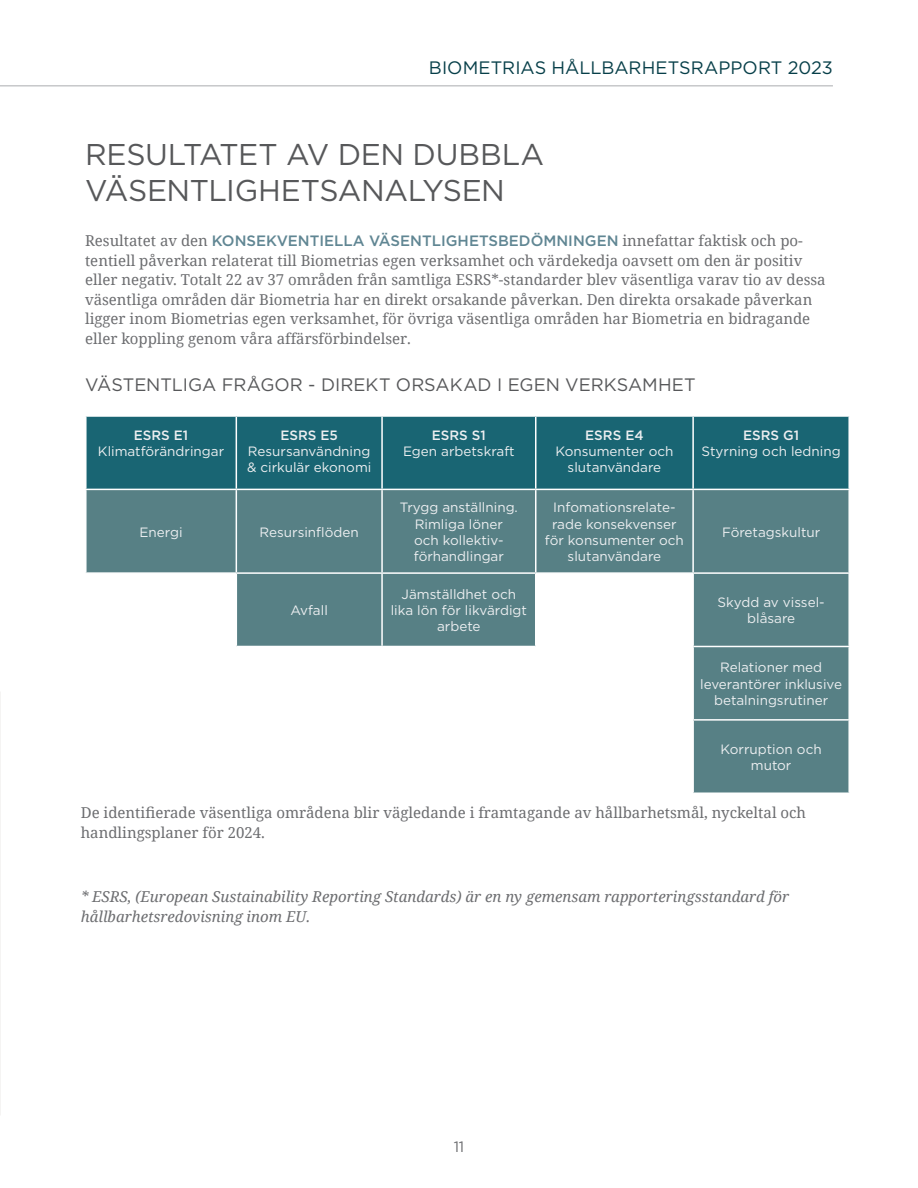
<style>
.page{position:relative;width:918px;height:1188px;background:#fff}
.page>*{position:absolute;margin:0;border:0;box-sizing:border-box;transform-origin:0 0}
.Rubrik_2{font:30px/36px "Gotham";letter-spacing:-.015em;color:#57585a}
.Brödtext{font:18px "Gotham";color:#57585a}
.t1{font:18px "Gotham";color:#073f49}
.Brödtext-2{font:15px/19.5px "Noto Serif";color:#6c6d70}
.Brödtext-3{font:italic 15px/19.5px "Noto Serif";color:#6c6d70}
.t2{font:15px "Gotham";color:#6c6d70}
.Brödtext-4{font:13.5px/16.2px "Gotham";color:#edeff1;text-align:center}
.s1{font-family:"Gotham";font-weight:500;color:#608693}
.s2{font-weight:500}
</style>
<div class="page">
<div style="left:87px;top:417px;width:761px;height:72px;background:#196573"></div>
<svg style="left:87px;top:490px;width:761px;height:302px;fill:#578085"></svg>
<hr style="left:85px;top:572px;width:151px;height:2px;background:#fff">
<hr style="left:236px;top:572px;width:146px;height:2px;background:#fff">
<hr style="left:382px;top:572px;width:154px;height:2px;background:#fff">
<hr style="left:536px;top:572px;width:157px;height:2px;background:#fff">
<hr style="left:693px;top:572px;width:157px;height:2px;background:#fff">
<hr style="left:85px;top:646px;width:151px;height:1px;background:#fff">
<hr style="left:236px;top:646px;width:146px;height:1px;background:#fff">
<hr style="left:382px;top:646px;width:154px;height:1px;background:#fff">
<hr style="left:536px;top:646px;width:157px;height:1px;background:#fff">
<hr style="left:693px;top:646px;width:157px;height:1px;background:#fff">
<hr style="left:85px;top:719px;width:151px;height:2px;background:#fff">
<hr style="left:236px;top:719px;width:146px;height:2px;background:#fff">
<hr style="left:382px;top:719px;width:154px;height:2px;background:#fff">
<hr style="left:536px;top:719px;width:157px;height:2px;background:#fff">
<hr style="left:693px;top:719px;width:157px;height:2px;background:#fff">
<hr style="left:236px;top:417px;width:1px;height:72px;background:#fff">
<hr style="left:381px;top:417px;width:2px;height:72px;background:#fff">
<hr style="left:535px;top:417px;width:1px;height:72px;background:#fff">
<hr style="left:692px;top:417px;width:2px;height:72px;background:#fff">
<hr style="left:236px;top:490px;width:1px;height:82px;background:#fff">
<hr style="left:381px;top:490px;width:2px;height:82px;background:#fff">
<hr style="left:535px;top:490px;width:1px;height:82px;background:#fff">
<hr style="left:692px;top:490px;width:2px;height:82px;background:#fff">
<hr style="left:236px;top:574px;width:1px;height:72px;background:#fff">
<hr style="left:381px;top:574px;width:2px;height:72px;background:#fff">
<hr style="left:535px;top:574px;width:1px;height:72px;background:#fff">
<hr style="left:692px;top:574px;width:2px;height:72px;background:#fff">
<hr style="left:236px;top:647px;width:1px;height:72px;background:#fff">
<hr style="left:381px;top:647px;width:2px;height:72px;background:#fff">
<hr style="left:535px;top:647px;width:1px;height:72px;background:#fff">
<hr style="left:692px;top:647px;width:2px;height:72px;background:#fff">
<hr style="left:236px;top:721px;width:1px;height:71px;background:#fff">
<hr style="left:381px;top:721px;width:2px;height:71px;background:#fff">
<hr style="left:535px;top:721px;width:1px;height:71px;background:#fff">
<hr style="left:692px;top:721px;width:2px;height:71px;background:#fff">
<hr style="left:0;top:85px;width:833px;height:2px;background:#c7c8ca">
<p class="t1" style="left:429px;top:56px;width:406px">BIOMETRIAS HÅLLBARHETSRAPPORT 2023</p>
<p class="Rubrik_2" style="left:85px;top:136px;width:461px">RESULTATET AV DEN DUBBLA<br>VÄSENTLIGHETSANALYSEN</p>
<p class="Brödtext-2" style="left:85px;top:231px;width:742px">Resultatet av den <span class="s1">KONSEKVENTIELLA VÄSENTLIGHETSBEDÖMNINGEN</span> innefattar faktisk och po&shy;tentiell påverkan relaterat till Biometrias egen verksamhet och värdekedja oavsett om den är positiv eller negativ. Totalt 22 av 37 områden från samtliga ESRS*-standarder blev väsentliga varav tio av dessa väsentliga områden där Biometria har en direkt orsakande påverkan. Den direkta orsakade påverkan ligger inom Biometrias egen verksamhet, för övriga väsentliga områden har Biometria en bidragande eller koppling genom våra affärsförbindelser.</p>
<p class="Brödtext" style="left:85px;top:373px;width:612px">VÄSTENTLIGA FRÅGOR - DIREKT ORSAKAD I EGEN VERKSAMHET</p>
<p class="Brödtext-4" style="left:98px;top:426px;width:128px"><span class="s2">ESRS E1<br></span>Klimatförändringar</p>
<p class="Brödtext-4" style="left:247px;top:426px;width:126px"><span class="s2">ESRS E5<br></span>Resursanvändning &amp; cirkulär ekonomi</p>
<p class="Brödtext-4" style="left:403px;top:426px;width:113px"><span class="s2">ESRS S1<br></span>Egen arbetskraft</p>
<p class="Brödtext-4" style="left:555px;top:426px;width:119px"><span class="s2">ESRS E4<br></span>Konsumenter och slutanvändare</p>
<p class="Brödtext-4" style="left:702px;top:426px;width:141px"><span class="s2">ESRS G1<br></span>Styrning och ledning</p>
<p class="Brödtext-4" style="left:140px;top:523px;width:45px">Energi</p>
<p class="Brödtext-4" style="left:260px;top:523px;width:101px">Resursinflöden</p>
<p class="Brödtext-4" style="left:290px;top:602px;width:39px">Avfall</p>
<p class="Brödtext-4" style="left:400px;top:499px;width:120px">Trygg anställning.<br>Rimliga löner<br>och kollektiv&shy;förhandlingar</p>
<p class="Brödtext-4" style="left:545px;top:499px;width:141px">Infomationsrelate&shy;rade konsekvenser för konsumenter och slutanvändare</p>
<p class="Brödtext-4" style="left:722px;top:523px;width:100px">Företagskultur</p>
<p class="Brödtext-4" style="left:391px;top:586px;width:138px">Jämställdhet och lika lön för likvärdigt arbete</p>
<p class="Brödtext-4" style="left:718px;top:594px;width:109px">Skydd av vissel&shy;blåsare</p>
<p class="Brödtext-4" style="left:700px;top:659px;width:143px">Relationer med leverantörer inklusive betalningsrutiner</p>
<p class="Brödtext-4" style="left:721px;top:741px;width:103px">Korruption och mutor</p>
<p class="Brödtext-2" style="left:81px;top:803px;width:727px">De identifierade väsentliga områdena blir vägledande i framtagande av hållbarhetsmål, nyckeltal och handlingsplaner för 2024.</p>
<p class="Brödtext-3" style="left:81px;top:887px;width:710px">* ESRS, (European Sustainability Reporting Standards) är en ny gemensam rapporteringsstandard för hållbarhetsredovisning inom EU.</p>
<p class="t2" style="left:454px;top:1137px;width:12px">11</p>
</div>
